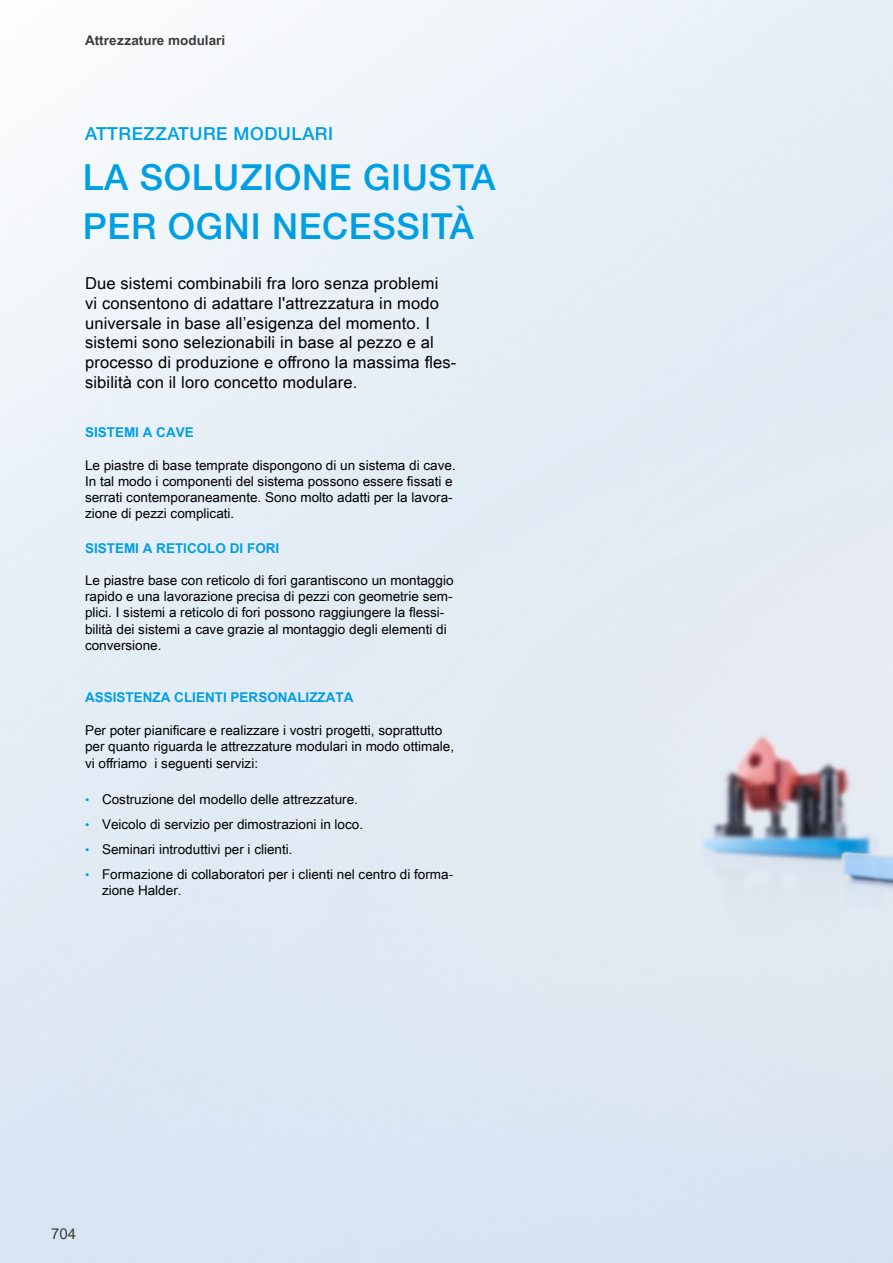
<style>
.page{position:relative;width:893px;height:1263px;background:#fff}
.page>*{position:absolute;margin:0;border:0;box-sizing:border-box;transform-origin:0 0}
.t1{font:500 36px/49.5px "Helvetica Neue LT Std";letter-spacing:.02em;color:#009fe3}
.t2{font:500 18px "Helvetica Neue LT Std";letter-spacing:.03em;color:#009fe3}
.t3{font:16.5px/19.8px "Arial Unicode MS";letter-spacing:.01em;color:#000}
.t4{font:15px "Arial Unicode MS";color:#3c3c3b}
.t5{font:13.5px/16.2px "Arial Unicode MS";color:#000}
.t6{font:700 13.5px "Arial Unicode MS";color:#009fe3}
.t7{font:700 13.5px "Arial Unicode MS";color:#3c3c3b}
.s1{font-family:"Arial";font-size:12px;color:#009fe3}
</style>
<div class="page">
<img style="left:0;top:0;width:893px;height:1263px">
<p class="t7" style="left:85px;top:30px;width:142px">Attrezzature modulari</p>
<h2 class="t2" style="left:85px;top:123px;width:249px">ATTREZZATURE MODULARI</h2>
<h1 class="t1" style="left:83px;top:152px;width:414px">LA SOLUZIONE GIUSTA<br>PER OGNI NECESSITÀ</h1>
<p class="t3" style="left:85px;top:273px;width:373px">Due sistemi combinabili fra loro senza problemi<br>vi consentono di adattare l'attrezzatura in modo universale in base all’esigenza del momento. I sistemi sono selezionabili in base al pezzo e al processo di produzione e offrono la massima fles&shy;sibilità con il loro concetto modulare.</p>
<p class="t6" style="left:85px;top:422px;width:110px">SISTEMI A CAVE</p>
<p class="t5" style="left:85px;top:456px;width:372px">Le piastre di base temprate dispongono di un sistema di cave.<br>In tal modo i componenti del sistema possono essere fissati e serrati contemporaneamente. Sono molto adatti per la lavora&shy;zione di pezzi complicati.</p>
<p class="t6" style="left:85px;top:538px;width:196px">SISTEMI A RETICOLO DI FORI</p>
<p class="t5" style="left:85px;top:572px;width:370px">Le piastre base con reticolo di fori garantiscono un montaggio rapido e una lavorazione precisa di pezzi con geometrie sem&shy;plici. I sistemi a reticolo di fori possono raggiungere la flessi&shy;bilità dei sistemi a cave grazie al montaggio degli elementi di conversione.</p>
<p class="t6" style="left:85px;top:687px;width:270px">ASSISTENZA CLIENTI PERSONALIZZATA</p>
<p class="t5" style="left:85px;top:721px;width:371px">Per poter pianificare e realizzare i vostri progetti, soprattutto per quanto riguarda le attrezzature modulari in modo ottimale, vi offriamo i seguenti servizi:</p>
<p class="t5" style="left:85px;top:791px;width:274px"><span class="s1">•</span> Costruzione del modello delle attrezzature.</p>
<p class="t5" style="left:85px;top:816px;width:280px"><span class="s1">•</span> Veicolo di servizio per dimostrazioni in loco.</p>
<p class="t5" style="left:85px;top:841px;width:209px"><span class="s1">•</span> Seminari introduttivi per i clienti.</p>
<p class="t5" style="left:102px;top:865px;width:353px;text-indent:-17px"><span class="s1">•</span> Formazione di collaboratori per i clienti nel centro di forma&shy;zione Halder.</p>
<p class="t4" style="left:51px;top:1223px;width:27px">704</p>
</div>
